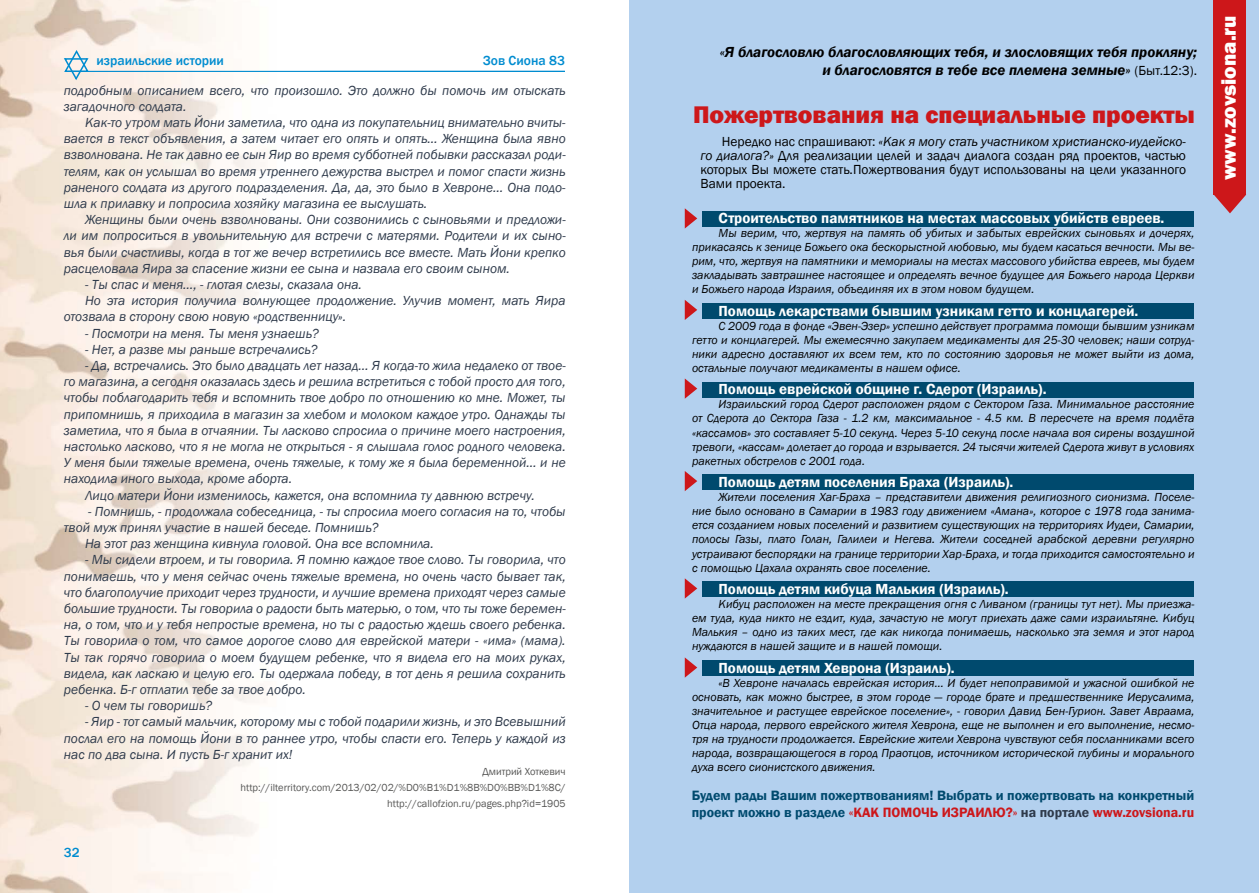
<style>
.page{position:relative;width:1259px;height:893px;background:#fff}
.page>*{position:absolute;margin:0;border:0;box-sizing:border-box;transform-origin:0 0}
.t1{font:800 24.75px "Franklin Gothic";color:#cd171a}
.t2{font:800 21px "Franklin Gothic";color:#fff}
.t3{font:600 15px "Franklin Gothic";color:#fff}
.t4{font:italic 600 15px/18px "Franklin Gothic";color:#000;text-align:right}
.t5{font:600 13.8px/16.6px "Franklin Gothic";color:#004a6e}
.t6{font:italic 13.5px/16.2px "Franklin Gothic";color:#2e3a4b;text-align:justify}
.t7{font:13.5px/14.1px "Franklin Gothic";color:#000;text-align:justify}
.t8{font:500 13.5px "Franklin Gothic";color:#008cd0}
.t9{font:italic 12px/14.1px "Franklin Gothic";color:#000;text-align:justify}
.t10{font:10.5px/16.2px "Franklin Gothic";color:#575756;text-align:right}
.s1{font-weight:400;font-style:normal;font-size:13.5px}
.s2{font-style:italic}
.s3{color:#cd171a}
.s4{color:#2e3a4b}
</style>
<div class="page">
<img style="left:0;top:0;width:319px;height:893px">
<div style="left:629px;top:0;width:630px;height:893px;background:#b3d0ee"></div>
<div style="left:702px;top:211px;width:492px;height:16px;background:#004a6e"></div>
<div style="left:1213px;top:0;width:33px;height:195px;background:#cd171a"></div>
<svg style="left:1214px;top:195px;width:32px;height:18px"></svg>
<div style="left:702px;top:303px;width:492px;height:16px;background:#004a6e"></div>
<div style="left:702px;top:382px;width:492px;height:16px;background:#004a6e"></div>
<div style="left:702px;top:474px;width:492px;height:16px;background:#004a6e"></div>
<div style="left:702px;top:581px;width:492px;height:16px;background:#004a6e"></div>
<div style="left:702px;top:660px;width:492px;height:16px;background:#004a6e"></div>
<svg style="left:685px;top:657px;width:12px;height:21px"></svg>
<svg style="left:685px;top:578px;width:12px;height:21px"></svg>
<svg style="left:685px;top:471px;width:12px;height:20px"></svg>
<svg style="left:685px;top:378px;width:12px;height:21px"></svg>
<svg style="left:685px;top:300px;width:12px;height:20px"></svg>
<svg style="left:685px;top:208px;width:12px;height:21px"></svg>
<svg style="left:62px;top:49px;width:28px;height:32px"></svg>
<hr style="left:88px;top:71px;width:477px;height:1px;background:#008cd0">
<p class="t8" style="left:97px;top:52px;width:129px">израильские истории</p>
<p class="t8" style="left:483px;top:53px;width:83px">Зов Сиона 83</p>
<p class="t6" style="left:64px;top:82px;width:503px">подробным описанием всего, что произошло. Это должно бы помочь им отыскать загадочного солдата.</p>
<p class="t6" style="left:64px;top:115px;width:503px;text-indent:21px">Как-то утром мать Йони заметила, что одна из покупательниц внимательно вчиты&shy;вается в текст объявления, а затем читает его опять и опять… Женщина была явно взволнована. Не так давно ее сын Яир во время субботней побывки рассказал роди&shy;телям, как он услышал во время утреннего дежурства выстрел и помог спасти жизнь раненого солдата из другого подразделения. Да, да, это было в Хевроне… Она подо&shy;шла к прилавку и попросила хозяйку магазина ее выслушать.</p>
<p class="t6" style="left:64px;top:212px;width:503px;text-indent:21px">Женщины были очень взволнованы. Они созвонились с сыновьями и предложи&shy;ли им попроситься в увольнительную для встречи с матерями. Родители и их сыно&shy;вья были счастливы, когда в тот же вечер встретились все вместе. Мать Йони крепко расцеловала Яира за спасение жизни ее сына и назвала его своим сыном.</p>
<p class="t6" style="left:85px;top:277px;width:278px">- Ты спас и меня…, - глотая слезы, сказала она.</p>
<p class="t6" style="left:85px;top:293px;width:482px">Но эта история получила волнующее продолжение. Улучив момент, мать Яира</p>
<p class="t6" style="left:64px;top:309px;width:284px">отозвала в сторону свою новую «родственницу».</p>
<p class="t6" style="left:85px;top:325px;width:235px">- Посмотри на меня. Ты меня узнаешь?</p>
<p class="t6" style="left:85px;top:341px;width:234px">- Нет, а разве мы раньше встречались?</p>
<p class="t6" style="left:85px;top:358px;width:482px">- Да, встречались. Это было двадцать лет назад… Я когда-то жила недалеко от твое-</p>
<p class="t6" style="left:64px;top:374px;width:503px">го магазина, а сегодня оказалась здесь и решила встретиться с тобой просто для того,</p>
<p class="t6" style="left:64px;top:390px;width:503px">чтобы поблагодарить тебя и вспомнить твое добро по отношению ко мне. Может, ты</p>
<p class="t6" style="left:64px;top:406px;width:503px">припомнишь, я приходила в магазин за хлебом и молоком каждое утро. Однажды ты</p>
<p class="t6" style="left:64px;top:422px;width:503px">заметила, что я была в отчаянии. Ты ласково спросила о причине моего настроения,</p>
<p class="t6" style="left:64px;top:439px;width:503px">настолько ласково, что я не могла не открыться - я слышала голос родного человека.</p>
<p class="t6" style="left:64px;top:455px;width:503px">У меня были тяжелые времена, очень тяжелые, к тому же я была беременной… и не</p>
<p class="t6" style="left:64px;top:471px;width:230px">находила иного выхода, кроме аборта.</p>
<p class="t6" style="left:85px;top:487px;width:451px">Лицо матери Йони изменилось, кажется, она вспомнила ту давнюю встречу.</p>
<p class="t6" style="left:88px;top:503px;width:479px">- Помнишь, - продолжала собеседница, - ты спросила моего согласия на то, чтобы</p>
<p class="t6" style="left:64px;top:520px;width:316px">твой муж принял участие в нашей беседе. Помнишь?</p>
<p class="t6" style="left:85px;top:536px;width:350px">На этот раз женщина кивнула головой. Она все вспомнила.</p>
<p class="t6" style="left:64px;top:552px;width:503px;text-indent:21px">- Мы сидели втроем, и ты говорила. Я помню каждое твое слово. Ты говорила, что понимаешь, что у меня сейчас очень тяжелые времена, но очень часто бывает так, что благополучие приходит через трудности, и лучшие времена приходят через самые большие трудности. Ты говорила о радости быть матерью, о том, что ты тоже беремен&shy;на, о том, что и у тебя непростые времена, но ты с радостью ждешь своего ребенка.<br>Ты говорила о том, что самое дорогое слово для еврейской матери - «има» (мама).<br>Ты так горячо говорила о моем будущем ребенке, что я видела его на моих руках, видела, как ласкаю и целую его. Ты одержала победу, в тот день я решила сохранить ребенка. Б-г отплатил тебе за твое добро.</p>
<p class="t6" style="left:85px;top:698px;width:129px">- О чем ты говоришь?</p>
<p class="t6" style="left:64px;top:714px;width:503px;text-indent:21px">- Яир - тот самый мальчик, которому мы с тобой подарили жизнь, и это Всевышний послал его на помощь Йони в то раннее утро, чтобы спасти его. Теперь у каждой из нас по два сына. И пусть Б-г хранит их!</p>
<p class="t10" style="left:240px;top:764px;width:327px">Дмитрий Хоткевич http://ilterritory.com/2013/02/02/%D0%B1%D1%8B%D0%BB%D1%8C/ http://callofzion.ru/pages.php?id=1905</p>
<p class="t8" style="left:64px;top:844px;width:17px">32</p>
<p class="t4" style="left:720px;top:43px;width:479px">«Я благословлю благословляющих тебя, и злословящих тебя прокляну; и благословятся в тебе все племена земные» <span class="s1">(Быт.12:3).</span></p>
<h1 class="t1" style="left:693px;top:99px;width:503px">Пожертвования на специальные проекты</h1>
<p class="t7" style="left:700px;top:134px;width:487px;text-indent:21px">Нередко нас спрашивают: <span class="s2">«Как я могу стать участником христианско-иудейско&shy;го диалога?»</span> Для реализации целей и задач диалога создан ряд проектов, частью которых Вы можете стать.Пожертвования будут использованы на цели указанного Вами проекта.</p>
<p class="t3" style="left:718px;top:209px;width:447px">Строительство памятников на местах массовых убийств евреев.</p>
<p class="t9" style="left:692px;top:226px;width:504px;text-indent:27px">Мы верим, что, жертвуя на память об убитых и забытых еврейских сыновьях и дочерях, прикасаясь к зенице Божьего ока бескорыстной любовью, мы будем касаться вечности. Мы ве&shy;рим, что, жертвуя на памятники и мемориалы на местах массового убийства евреев, мы будем закладывать завтрашнее настоящее и определять вечное будущее для Божьего народа Церкви и Божьего народа Израиля, объединяя их в этом новом будущем.</p>
<p class="t3" style="left:718px;top:301px;width:421px">Помощь лекарствами бывшим узникам гетто и концлагерей.</p>
<p class="t9" style="left:692px;top:319px;width:504px;text-indent:27px">С 2009 года в фонде «Эвен-Эзер» успешно действует программа помощи бывшим узникам гетто и концлагерей. Мы ежемесячно закупаем медикаменты для 25-30 человек; наши сотруд&shy;ники адресно доставляют их всем тем, кто по состоянию здоровья не может выйти из дома, остальные получают медикаменты в нашем офисе.</p>
<p class="t3" style="left:718px;top:380px;width:329px">Помощь еврейской общине г. Сдерот (Израиль).</p>
<p class="t9" style="left:692px;top:397px;width:504px;text-indent:27px">Израильский город Сдерот расположен рядом с Сектором Газа. Минимальное расстояние от Сдерота до Сектора Газа - 1.2 км, максимальное - 4.5 км. В пересчете на время подлёта «кассамов» это составляет 5-10 секунд. Через 5-10 секунд после начала воя сирены воздушной тревоги, «кассам» долетает до города и взрывается. 24 тысячи жителей Сдерота живут в условиях ракетных обстрелов с 2001 года.</p>
<p class="t3" style="left:718px;top:473px;width:296px">Помощь детям поселения Браха (Израиль).</p>
<p class="t9" style="left:692px;top:490px;width:504px;text-indent:27px">Жители поселения Хаг-Браха – представители движения религиозного сионизма. Поселе&shy;ние было основано в Самарии в 1983 году движением «Амана», которое с 1978 года занима&shy;ется созданием новых поселений и развитием существующих на территориях Иудеи, Самарии, полосы Газы, плато Голан, Галилеи и Негева. Жители соседней арабской деревни регулярно устраивают беспорядки на границе территории Хар-Браха, и тогда приходится самостоятельно и с помощью Цахала охранять свое поселение.</p>
<p class="t3" style="left:718px;top:580px;width:292px">Помощь детям кибуца Малькия (Израиль).</p>
<p class="t9" style="left:692px;top:597px;width:504px;text-indent:27px">Кибуц расположен на месте прекращения огня с Ливаном (границы тут нет). Мы приезжа&shy;ем туда, куда никто не ездит, куда, зачастую не могут приехать даже сами израильтяне. Кибуц Малькия – одно из таких мест, где как никогда понимаешь, насколько эта земля и этот народ нуждаются в нашей защите и в нашей помощи.</p>
<p class="t3" style="left:718px;top:658px;width:238px">Помощь детям Хеврона (Израиль).</p>
<p class="t9" style="left:692px;top:676px;width:504px;text-indent:27px">«В Хевроне началась еврейская история… И будет непоправимой и ужасной ошибкой не основать, как можно быстрее, в этом городе — городе брате и предшественнике Иерусалима, значительное и растущее еврейское поселение», - говорил Давид Бен-Гурион. Завет Авраама, Отца народа, первого еврейского жителя Хеврона, еще не выполнен и его выполнение, несмо&shy;тря на трудности продолжается. Еврейские жители Хеврона чувствуют себя посланниками всего народа, возвращающегося в город Праотцов, источником исторической глубины и морального духа всего сионистского движения.</p>
<p class="t5" style="left:691px;top:787px;width:504px">Будем рады Вашим пожертвованиям! Выбрать и пожертвовать на конкретный проект можно в разделе <span class="s3">«КАК ПОМОЧЬ ИЗРАИЛЮ?»</span> <span class="s4">на портале</span> <span class="s3">www.zovsiona.ru</span></p>
<h2 class="t2" style="left:1215px;top:180px;width:167px;rotate:-90deg">www.zovsiona.ru</h2>
</div>
